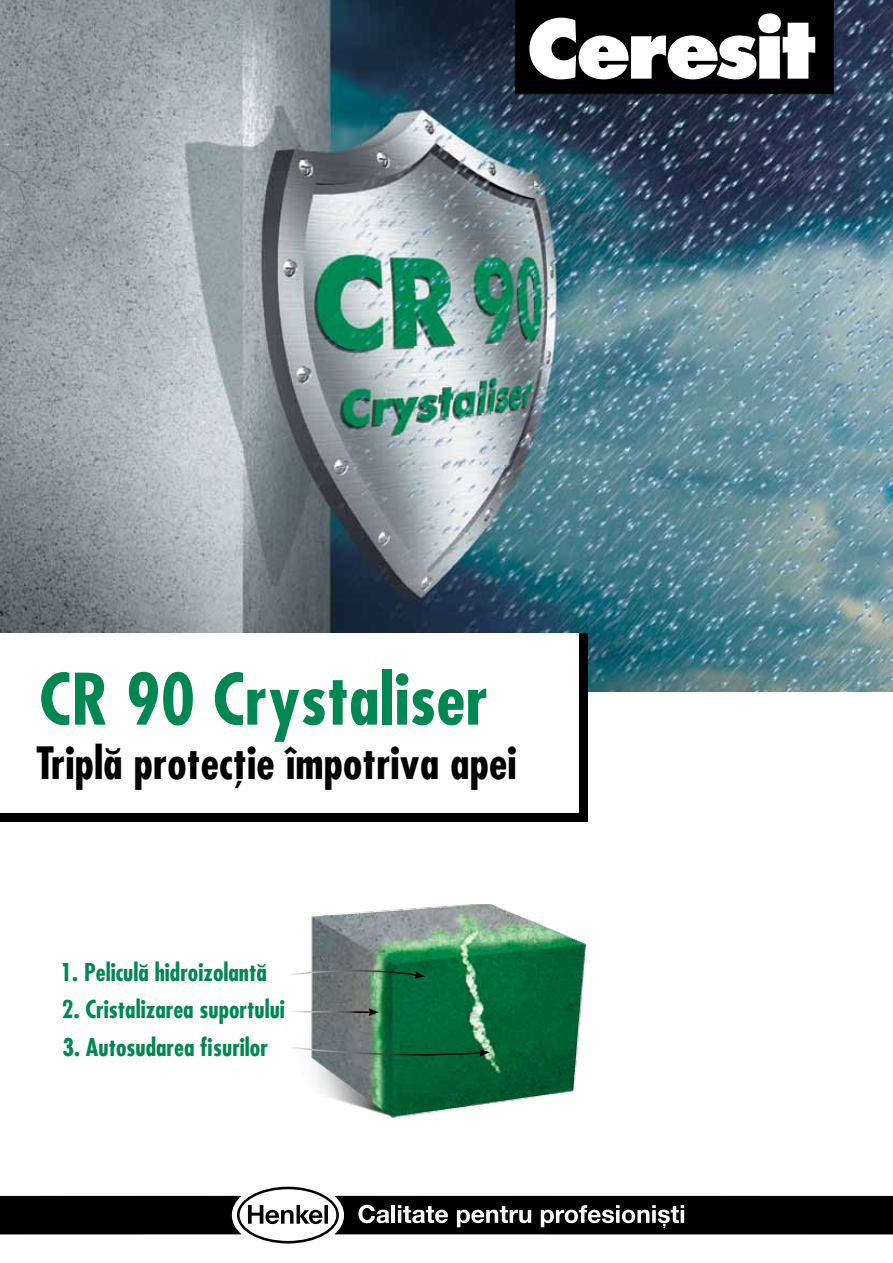
<style>
.page{position:relative;width:893px;height:1263px;background:#fff}
.page>*{position:absolute;margin:0;border:0;box-sizing:border-box;transform-origin:0 0}
.t1{font:700 condensed 69px "Futura Std";letter-spacing:.005em;color:#008752}
.t2{font:700 condensed 43.5px "Futura Std";letter-spacing:.005em;color:#000}
.t3{font:700 condensed 24px "Futura Std";color:#008752}
</style>
<div class="page">
<img style="left:0;top:0;width:893px;height:691px">
<svg style="left:515px;top:0;width:319px;height:94px"></svg>
<div style="left:0;top:634px;width:588px;height:188px;background:#000"></div>
<div style="left:0;top:634px;width:579px;height:179px;background:#fff"></div>
<img style="left:311px;top:904px;width:275px;height:214px">
<svg style="left:290px;top:965px;width:135px;height:14px;background:#638576"></svg>
<svg style="left:291px;top:1046px;width:199px;height:13px;background:#457960"></svg>
<svg style="left:292px;top:1008px;width:87px;height:8px"></svg>
<svg style="left:0;top:1187px;width:893px;height:56px"></svg>
<h1 class="t1" style="left:39px;top:656px;width:450px">CR 90 Crystaliser</h1>
<h2 class="t2" style="left:36px;top:736px;width:482px">Triplă protecție împotriva apei</h2>
<p class="t3" style="left:61px;top:957px;width:208px">1. Peliculă hidroizolantă</p>
<p class="t3" style="left:62px;top:994px;width:224px">2. Cristalizarea suportului</p>
<p class="t3" style="left:62px;top:1032px;width:207px">3. Autosudarea fisurilor</p>
</div>
